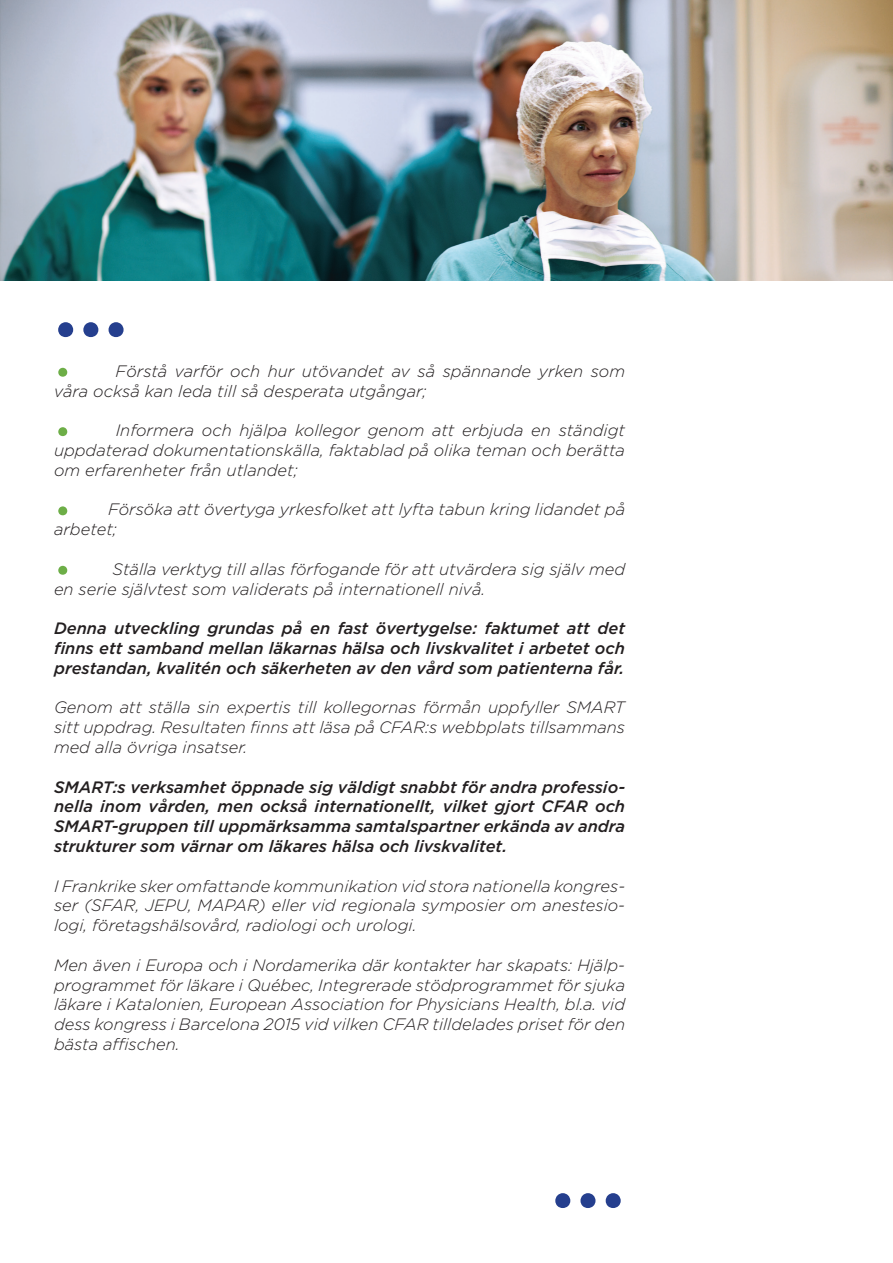
<style>
.page{position:relative;width:893px;height:1263px;background:#fff}
.page>*{position:absolute;margin:0;border:0;box-sizing:border-box;transform-origin:0 0}
.t1{font:600 130.5px "Prompt";color:#253f8e}
.t2{font:600 78px "Prompt";color:#6dae47}
.t3{font:italic 300 16.5px/19.8px "Gotham HTF";color:#231f20;text-align:justify}
.t4{font:italic 500 16.5px/19.8px "Gotham HTF";color:#231f20;text-align:justify}
</style>
<div class="page">
<img style="left:0;top:0;width:893px;height:281px">
<h1 class="t1" style="left:54px;top:195px;width:75px">...<sub>.</sub></h1>
<p class="t3" style="left:54px;top:361px;width:572px;text-indent:62px">Förstå varför och hur utövandet av så spännande yrken som våra också kan leda till så desperata utgångar;</p>
<h2 class="t2" style="left:56px;top:351px;width:15px">.</h2>
<p class="t3" style="left:54px;top:420px;width:572px;text-indent:62px">Informera och hjälpa kollegor genom att erbjuda en ständigt uppdaterad dokumentationskälla, faktablad på olika teman och berätta om erfarenheter från utlandet;</p>
<h2 class="t2" style="left:56px;top:430px;width:15px">.</h2>
<p class="t3" style="left:54px;top:500px;width:573px;text-indent:54px">Försöka att övertyga yrkesfolket att lyfta tabun kring lidandet på arbetet;</p>
<h2 class="t2" style="left:56px;top:490px;width:15px">.</h2>
<p class="t3" style="left:54px;top:559px;width:573px;text-indent:59px">Ställa verktyg till allas förfogande för att utvärdera sig själv med en serie självtest som validerats på internationell nivå.</p>
<p class="t4" style="left:54px;top:618px;width:573px">Denna utveckling grundas på en fast övertygelse: faktumet att det finns ett samband mellan läkarnas hälsa och livskvalitet i arbetet och prestandan, kvalitén och säkerheten av den vård som patienterna får.</p>
<p class="t3" style="left:54px;top:698px;width:573px">Genom att ställa sin expertis till kollegornas förmån uppfyller SMART sitt uppdrag. Resultaten finns att läsa på CFAR:s webbplats tillsammans med alla övriga insatser.</p>
<p class="t4" style="left:54px;top:777px;width:573px">SMART:s verksamhet öppnade sig väldigt snabbt för andra professio&shy;nella inom vården, men också internationellt, vilket gjort CFAR och SMART-gruppen till uppmärksamma samtalspartner erkända av andra strukturer som värnar om läkares hälsa och livskvalitet.</p>
<p class="t3" style="left:54px;top:876px;width:573px">I Frankrike sker omfattande kommunikation vid stora nationella kongres&shy;ser (SFAR, JEPU, MAPAR) eller vid regionala symposier om anestesio&shy;logi, företagshälsovård, radiologi och urologi.</p>
<p class="t3" style="left:54px;top:955px;width:573px">Men även i Europa och i Nordamerika där kontakter har skapats: Hjälp&shy;programmet för läkare i Québec, Integrerade stödprogrammet för sjuka läkare i Katalonien, European Association for Physicians Health, bl.a. vid dess kongress i Barcelona 2015 vid vilken CFAR tilldelades priset för den bästa affischen.</p>
<h1 class="t1" style="left:551px;top:1066px;width:75px">...</h1>
</div>
